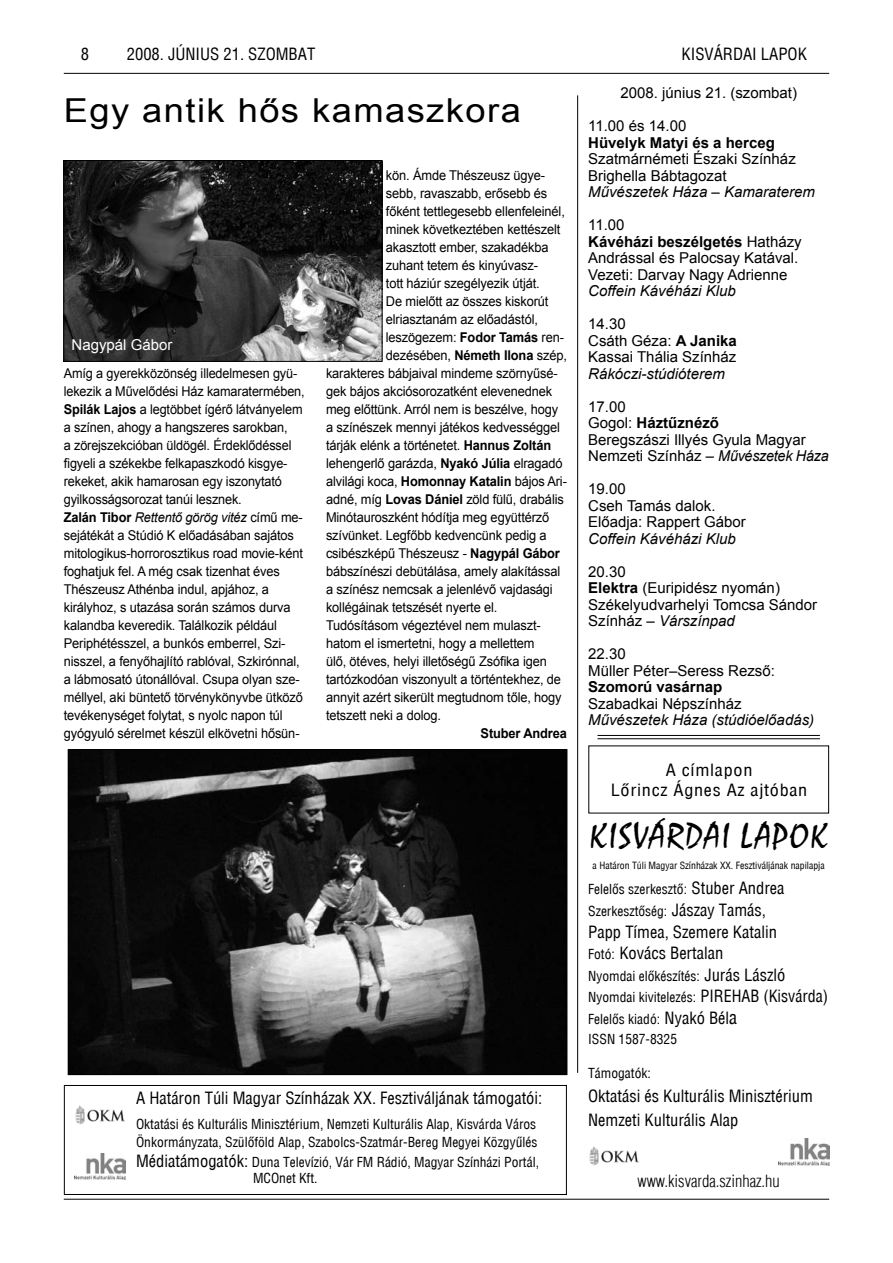
<style>
.page{position:relative;width:893px;height:1263px;background:#fff}
.page>*{position:absolute;margin:0;border:0;box-sizing:border-box;transform-origin:0 0}
.t1{font:34.5px "H Staccato 222 BT";color:#000}
.t2{font:33px "Arial";letter-spacing:.04em;color:#000;scale:1.1 1}
.t3{font:16.5px/21.6px "H Switzerland Condensed";color:#000}
.t4{font:16.5px/19.8px "H Switzerland Condensed";letter-spacing:.04em;color:#000;text-align:center;scale:1.1 1}
.t5{font:300 16.5px "H Switzerland Cond";color:#000}
.t6{font:15px/16.5px "Arial";color:#000}
.t7{font:italic 15px "Arial";color:#000}
.t8{font:700 15px "Arial";color:#000}
.t9{font:15px "Arial";color:#fff}
.t10{font:13.5px/18px "Arial";letter-spacing:-.01em;color:#000;scale:.95 1}
.t11{font:13.5px/18px "Arial";letter-spacing:-.01em;color:#000;scale:.94 1}
.t12{font:13.5px/21.1px "H Switzerland Condensed";color:#000}
.t13{font:700 13.5px "Arial";letter-spacing:-.01em;color:#000;scale:.95 1}
.t14{font:9.75px "H Switzerland Condensed";color:#000}
.s1{font-weight:700}
.s2{font-style:italic}
.s3{font-size:16.5px}
.s4{font-size:13.5px}
.s5{font-size:18px}
</style>
<div class="page">
<hr style="left:64px;top:73px;width:765px;height:1px;background:#000">
<hr style="left:64px;top:1199px;width:765px;height:1px;background:#000">
<img style="left:65px;top:162px;width:315px;height:198px">
<div style="left:63px;top:160px;width:319px;height:202px;border:1px solid #000"></div>
<div style="left:64px;top:1085px;width:503px;height:110px;border:1px solid #000"></div>
<hr style="left:597px;top:735px;width:223px;height:1px;background:#000">
<hr style="left:597px;top:738px;width:223px;height:1px;background:#000">
<hr style="left:577px;top:95px;width:1px;height:978px;background:#000">
<img style="left:75px;top:1105px;width:50px;height:20px">
<img style="left:74px;top:1153px;width:51px;height:27px">
<img style="left:589px;top:1146px;width:50px;height:19px">
<img style="left:778px;top:1139px;width:51px;height:26px">
<img style="left:70px;top:751px;width:495px;height:322px">
<div style="left:68px;top:749px;width:499px;height:326px;border:1px solid #000"></div>
<p class="t3" style="left:127px;top:43px;width:190px">2008. JÚNIUS 21. SZOMBAT</p>
<p class="t3" style="left:682px;top:43px;width:127px">KISVÁRDAI LAPOK</p>
<h2 class="t2" style="left:64px;top:89px;width:417px">Egy antik hős kamaszkora</h2>
<p class="t9" style="left:72px;top:335px;width:102px">Nagypál Gábor</p>
<p class="t11" style="left:64px;top:364px;width:258px">Amíg a gyerekközönség illedelmesen gyü&shy;lekezik a Művelődési Ház kamaratermében, <span class="s1">Spilák Lajos</span> a legtöbbet ígérő látványelem a színen, ahogy a hangszeres sarokban,<br>a zörejszekcióban üldögél. Érdeklődéssel figyeli a székekbe felkapaszkodó kisgye&shy;rekeket, akik hamarosan egy iszonytató gyilkosságsorozat tanúi lesznek.<br><span class="s1">Zalán Tibor</span> <span class="s2">Rettentő görög vitéz</span> című me&shy;sejátékát a Stúdió K előadásában sajátos mitologikus-horrorosztikus road movie-ként foghatjuk fel. A még csak tizenhat éves Thészeusz Athénba indul, apjához, a királyhoz, s utazása során számos durva kalandba keveredik. Találkozik például Periphétésszel, a bunkós emberrel, Szi&shy;nisszel, a fenyőhajlító rablóval, Szkirónnal, a lábmosató útonállóval. Csupa olyan sze&shy;méllyel, aki büntető törvénykönyvbe ütköző tevékenységet folytat, s nyolc napon túl gyógyuló sérelmet készül elkövetni hősün-</p>
<p class="t10" style="left:386px;top:166px;width:192px">kön. Ámde Thészeusz ügye&shy;sebb, ravaszabb, erősebb és főként tettlegesebb ellenfeleinél, minek következtében kettészelt akasztott ember, szakadékba zuhant tetem és kinyúvasz-<br>tott háziúr szegélyezik útját.<br>De mielőtt az összes kiskorút elriasztanám az előadástól, leszögezem: <span class="s1">Fodor Tamás</span> ren&shy;dezésében, <span class="s1">Németh Ilona</span> szép,</p>
<p class="t10" style="left:326px;top:364px;width:255px">karakteres bábjaival mindeme szörnyűsé&shy;gek bájos akciósorozatként elevenednek meg előttünk. Arról nem is beszélve, hogy a színészek mennyi játékos kedvességgel tárják elénk a történetet. <span class="s1">Hannus Zoltán </span>lehengerlő garázda, <span class="s1">Nyakó Júlia</span> elragadó alvilági koca, <span class="s1">Homonnay Katalin</span> bájos Ari&shy;adné, míg <span class="s1">Lovas Dániel</span> zöld fülű, drabális Minótauroszként hódítja meg együttérző szívünket. Legfőbb kedvencünk pedig a csibészképű Thészeusz - <span class="s1">Nagypál Gábor </span>bábszínészi debütálása, amely alakítással a színész nemcsak a jelenlévő vajdasági kollégáinak tetszését nyerte el.<br>Tudósításom végeztével nem mulaszt&shy;hatom el ismertetni, hogy a mellettem<br>ülő, ötéves, helyi illetőségű Zsófika igen tartózkodóan viszonyult a történtekhez, de annyit azért sikerült megtudnom tőle, hogy tetszett neki a dolog.</p>
<p class="t13" style="left:481px;top:724px;width:92px">Stuber Andrea</p>
<p class="t3" style="left:136px;top:1087px;width:408px">A Határon Túli Magyar Színházak XX. Fesztiváljának támogatói:</p>
<p class="t12" style="left:136px;top:1115px;width:403px;line-height:18px">Oktatási és Kulturális Minisztérium, Nemzeti Kulturális Alap, Kisvárda Város<br>Önkormányzata, Szülõföld Alap, Szabolcs-Szatmár-Bereg Megyei Közgyûlés</p>
<p class="t12" style="left:253px;top:1153px;width:288px;line-height:16.2px;text-indent:-117px"><span class="s3">Médiatámogatók:</span> Duna Televízió, Vár FM Rádió, Magyar Színházi Portál,<br>MCOnet Kft.</p>
<p class="t6" style="left:620px;top:85px;width:178px">2008. június 21. (szombat)</p>
<p class="t6" style="left:588px;top:118px;width:100px">11.00 és 14.00</p>
<p class="t8" style="left:588px;top:132px;width:188px">Hüvelyk Matyi és a herceg</p>
<p class="t6" style="left:588px;top:151px;width:209px">Szatmárnémeti Északi Színház<br>Brighella Bábtagozat</p>
<p class="t7" style="left:588px;top:182px;width:228px">Művészetek Háza – Kamaraterem</p>
<p class="t6" style="left:588px;top:217px;width:215px">11.00<br><span class="s1">Kávéházi beszélgetés</span> Hatházy<br>Andrással és Palocsay Katával.<br>Vezeti: Darvay Nagy Adrienne</p>
<p class="t7" style="left:588px;top:281px;width:149px">Coffein Kávéházi Klub</p>
<p class="t6" style="left:588px;top:316px;width:150px">14.30<br>Csáth Géza: <span class="s1">A Janika<br></span>Kassai Thália Színház</p>
<p class="t7" style="left:588px;top:364px;width:138px">Rákóczi-stúdióterem</p>
<p class="t6" style="left:588px;top:398px;width:242px">17.00<br>Gogol: <span class="s1">Háztűznéző<br></span>Beregszászi Illyés Gyula Magyar<br>Nemzeti Színház – <span class="s2">Művészetek Háza</span></p>
<p class="t6" style="left:588px;top:481px;width:159px">19.00<br>Cseh Tamás dalok.<br>Előadja: Rappert Gábor</p>
<p class="t7" style="left:588px;top:529px;width:149px">Coffein Kávéházi Klub</p>
<p class="t6" style="left:588px;top:563px;width:230px">20.30<br><span class="s1">Elektra</span> (Euripidész nyomán)<br>Székelyudvarhelyi Tomcsa Sándor<br>Színház – <span class="s2">Várszínpad</span></p>
<p class="t6" style="left:588px;top:646px;width:188px">22.30<br>Müller Péter–Seress Rezső:</p>
<p class="t8" style="left:588px;top:677px;width:136px">Szomorú vasárnap</p>
<p class="t6" style="left:588px;top:695px;width:155px">Szabadkai Népszínház</p>
<p class="t7" style="left:588px;top:710px;width:227px">Művészetek Háza (stúdióelőadás)</p>
<p class="t4" style="left:611px;top:760px;width:180px">A címlapon<br>Lõrincz Ágnes Az ajtóban</p>
<h1 class="t1" style="left:589px;top:815px;width:242px">KISVÁRDAI LAPOK</h1>
<p class="t14" style="left:593px;top:859px;width:234px">a Határon Túli Magyar Színházak XX. Fesztiváljának napilapja</p>
<p class="t12" style="left:588px;top:878px;width:198px;line-height:21.6px">Felelõs szerkesztõ: <span class="s3">Stuber Andrea<br></span>Szerkesztõség: <span class="s3">Jászay Tamás,</span></p>
<p class="t3" style="left:588px;top:920px;width:190px">Papp Tímea, Szemere Katalin<br><span class="s4">Fotó:</span> Kovács Bertalan</p>
<p class="t12" style="left:588px;top:965px;width:241px">Nyomdai elõkészítés: <span class="s3">Jurás László<br></span>Nyomdai kivitelezés: <span class="s3">PIREHAB (Kisvárda)<br></span>Felelõs kiadó: <span class="s3">Nyakó Bél</span><span class="s5">a<br></span>ISSN 1587-8325</p>
<p class="t12" style="left:588px;top:1062px;width:64px">Támogatók:</p>
<p class="t3" style="left:588px;top:1083px;width:226px;line-height:24px">Oktatási és Kulturális Minisztérium<br>Nemzeti Kulturális Alap</p>
<p class="t5" style="left:637px;top:1171px;width:144px">www.kisvarda.szinhaz.hu</p>
</div>
